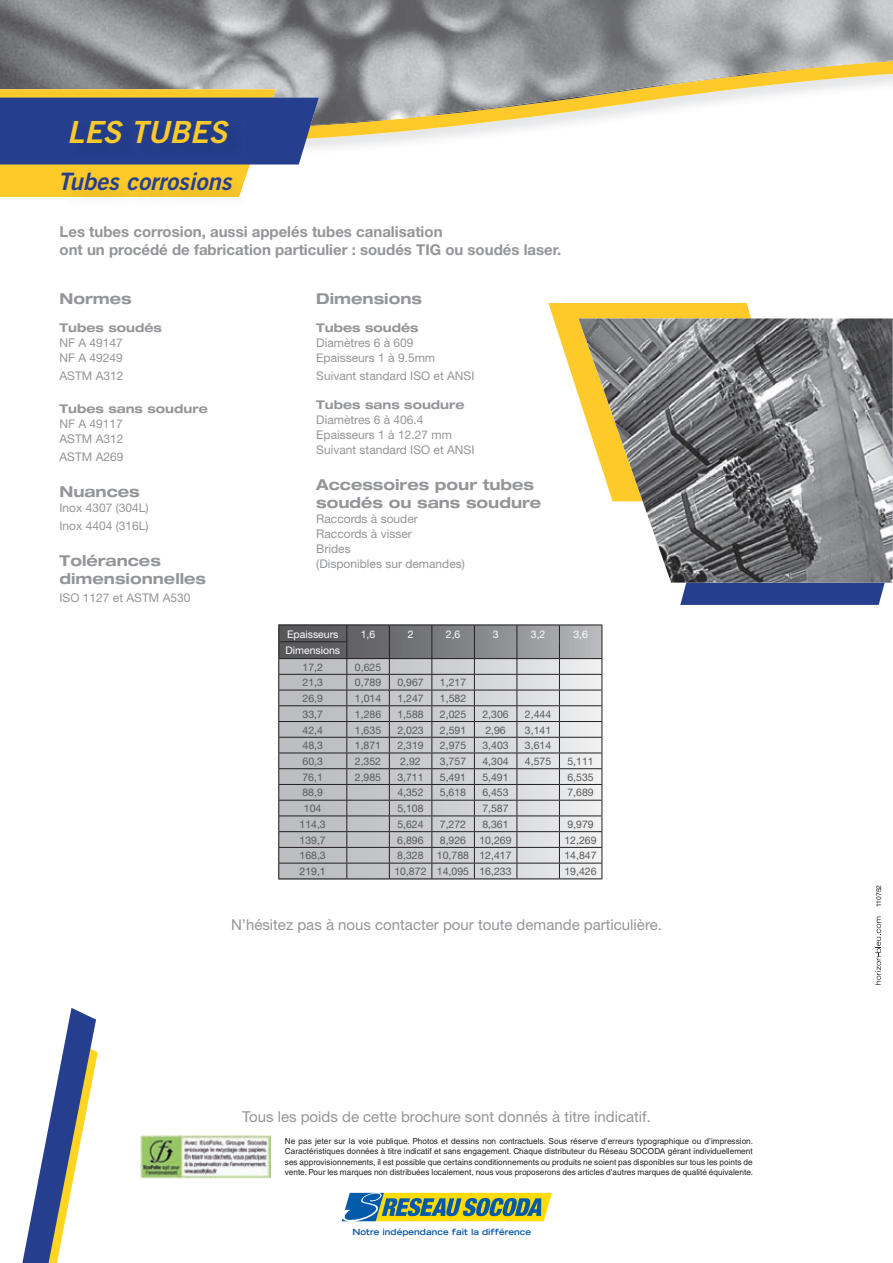
<style>
.page{position:relative;width:893px;height:1263px;background:#fff}
.page>*{position:absolute;margin:0;border:0;box-sizing:border-box;transform-origin:0 0}
.t1{font:30.45px "Trade Gothic LT Std Bd 2 Obl";color:#feca2a}
.t2{font:24px "Trade Gothic LT Std Bd 2 Obl";color:#253f8e}
.t3{font:15px "Helvetica Neue";color:#939598}
.t4{font:700 15px/18px "Helvetica Neue";color:#939598}
.t5{font:700 expanded 15px/18px "Helvetica Neue";color:#939598}
.t6{font:12px/15px "Helvetica Neue";color:#939598}
.t7{font:700 expanded 12px "Helvetica Neue";color:#939598}
.t8{font:10.5px "Helvetica Neue";color:#57585a}
.t9{font:10.5px "Helvetica Neue";color:#fff}
.t10{font:700 expanded 8.55px "Trade Gothic LH";color:#0154a6}
.t11{font:8.25px/10.5px "Helvetica";color:#231f20;text-align:justify}
.t12{font:6.75px "Helvetica";color:#231f20}
</style>
<div class="page">
<svg style="left:319px;top:126px;width:225px;height:22px"></svg>
<img style="left:0;top:0;width:893px;height:125px">
<svg style="left:0;top:89px;width:319px;height:108px;background:#7a7c82"></svg>
<div style="left:71px;top:121px;width:175px;height:39px;background:#243e8b"></div>
<svg style="left:548px;top:303px;width:203px;height:91px;fill:#feca2a"></svg>
<svg style="left:680px;top:583px;width:205px;height:22px;background:#2c4591"></svg>
<svg style="left:278px;top:625px;width:325px;height:253px;background:#b9b9bc"></svg>
<hr style="left:278px;top:878px;width:69px;height:1px;background:#231f20">
<hr style="left:347px;top:878px;width:42px;height:1px;background:#231f20">
<hr style="left:389px;top:878px;width:43px;height:1px;background:#231f20">
<hr style="left:432px;top:878px;width:42px;height:1px;background:#231f20">
<hr style="left:474px;top:878px;width:43px;height:1px;background:#231f20">
<hr style="left:517px;top:878px;width:42px;height:1px;background:#231f20">
<hr style="left:559px;top:878px;width:43px;height:1px;background:#231f20">
<img style="left:85px;top:173px;width:164px;height:25px">
<div style="left:63px;top:173px;width:184px;height:24px;background:#fac72a"></div>
<img style="left:578px;top:318px;width:315px;height:265px">
<svg style="left:22px;top:1008px;width:76px;height:255px"></svg>
<svg style="left:875px;top:916px;width:6px;height:69px"></svg>
<svg style="left:341px;top:1192px;width:211px;height:30px;background:#92a866"></svg>
<img style="left:140px;top:1135px;width:131px;height:44px">
<h1 class="t1" style="left:67px;top:113px;width:162px">LES TUBES</h1>
<h2 class="t2" style="left:58px;top:166px;width:175px">Tubes corrosions</h2>
<h3 class="t4" style="left:60px;top:223px;width:503px">Les tubes corrosion, aussi appelés tubes canalisation<br>ont un procédé de fabrication particulier : soudés TIG ou soudés laser.</h3>
<h3 class="t5" style="left:60px;top:289px;width:74px">Normes</h3>
<h3 class="t7" style="left:60px;top:321px;width:104px">Tubes soudés</h3>
<h3 class="t6" style="left:60px;top:335px;width:65px">NF A 49147<br>NF A 49249</h3>
<h3 class="t6" style="left:60px;top:368px;width:66px">ASTM A312</h3>
<h3 class="t7" style="left:60px;top:401px;width:150px">Tubes sans soudure</h3>
<h3 class="t6" style="left:60px;top:416px;width:66px">NF A 49117<br>ASTM A312</h3>
<h3 class="t6" style="left:60px;top:449px;width:66px">ASTM A269</h3>
<h3 class="t5" style="left:60px;top:482px;width:82px">Nuances</h3>
<h3 class="t6" style="left:60px;top:498px;width:91px;line-height:18px">Inox 4307 (304L)<br>Inox 4404 (316L)</h3>
<h3 class="t5" style="left:60px;top:551px;width:148px">Tolérances dimensionnelles</h3>
<h3 class="t6" style="left:60px;top:590px;width:132px">ISO 1127 et ASTM A530</h3>
<h3 class="t5" style="left:316px;top:289px;width:107px">Dimensions</h3>
<h3 class="t7" style="left:316px;top:321px;width:104px">Tubes soudés</h3>
<h3 class="t6" style="left:316px;top:335px;width:120px">Diamètres 6 à 609<br>Epaisseurs 1 à 9.5mm</h3>
<h3 class="t6" style="left:316px;top:368px;width:160px">Suivant standard ISO et ANSI</h3>
<h3 class="t7" style="left:316px;top:397px;width:150px">Tubes sans soudure</h3>
<h3 class="t6" style="left:316px;top:412px;width:160px">Diamètres 6 à 406.4<br>Epaisseurs 1 à 12.27 mm<br>Suivant standard ISO et ANSI</h3>
<h3 class="t5" style="left:316px;top:475px;width:227px">Accessoires pour tubes soudés ou sans soudure</h3>
<h3 class="t6" style="left:316px;top:511px;width:150px">Raccords à souder<br>Raccords à visser<br>Brides<br>(Disponibles sur demandes)</h3>
<p class="t9" style="left:287px;top:627px;width:53px">Epaisseurs</p>
<p class="t9" style="left:361px;top:627px;width:16px">1,6</p>
<p class="t9" style="left:408px;top:627px;width:7px">2</p>
<p class="t9" style="left:446px;top:627px;width:16px">2,6</p>
<p class="t9" style="left:493px;top:627px;width:7px">3</p>
<p class="t9" style="left:531px;top:627px;width:16px">3,2</p>
<p class="t9" style="left:573px;top:627px;width:16px">3,6</p>
<p class="t9" style="left:285px;top:644px;width:56px">Dimensions</p>
<p class="t8" style="left:303px;top:661px;width:22px">17,2</p>
<p class="t8" style="left:355px;top:661px;width:28px">0,625</p>
<p class="t8" style="left:303px;top:676px;width:22px">21,3</p>
<p class="t8" style="left:355px;top:676px;width:28px">0,789</p>
<p class="t8" style="left:397px;top:676px;width:28px">0,967</p>
<p class="t8" style="left:440px;top:676px;width:28px">1,217</p>
<p class="t8" style="left:303px;top:692px;width:22px">26,9</p>
<p class="t8" style="left:355px;top:692px;width:28px">1,014</p>
<p class="t8" style="left:397px;top:692px;width:28px">1,247</p>
<p class="t8" style="left:440px;top:692px;width:28px">1,582</p>
<p class="t8" style="left:303px;top:708px;width:22px">33,7</p>
<p class="t8" style="left:355px;top:708px;width:28px">1,286</p>
<p class="t8" style="left:397px;top:708px;width:28px">1,588</p>
<p class="t8" style="left:440px;top:708px;width:28px">2,025</p>
<p class="t8" style="left:482px;top:708px;width:28px">2,306</p>
<p class="t8" style="left:525px;top:708px;width:28px">2,444</p>
<p class="t8" style="left:303px;top:723px;width:22px">42,4</p>
<p class="t8" style="left:355px;top:723px;width:28px">1,635</p>
<p class="t8" style="left:397px;top:723px;width:28px">2,023</p>
<p class="t8" style="left:440px;top:723px;width:28px">2,591</p>
<p class="t8" style="left:485px;top:723px;width:22px">2,96</p>
<p class="t8" style="left:525px;top:723px;width:28px">3,141</p>
<p class="t8" style="left:303px;top:739px;width:22px">48,3</p>
<p class="t8" style="left:355px;top:739px;width:28px">1,871</p>
<p class="t8" style="left:397px;top:739px;width:28px">2,319</p>
<p class="t8" style="left:440px;top:739px;width:28px">2,975</p>
<p class="t8" style="left:482px;top:739px;width:28px">3,403</p>
<p class="t8" style="left:525px;top:739px;width:28px">3,614</p>
<p class="t8" style="left:302px;top:755px;width:22px">60,3</p>
<p class="t8" style="left:355px;top:755px;width:28px">2,352</p>
<p class="t8" style="left:400px;top:755px;width:22px">2,92</p>
<p class="t8" style="left:440px;top:755px;width:28px">3,757</p>
<p class="t8" style="left:482px;top:755px;width:28px">4,304</p>
<p class="t8" style="left:525px;top:755px;width:28px">4,575</p>
<p class="t8" style="left:567px;top:755px;width:28px">5,111</p>
<p class="t8" style="left:302px;top:771px;width:22px">76,1</p>
<p class="t8" style="left:355px;top:771px;width:28px">2,985</p>
<p class="t8" style="left:397px;top:771px;width:28px">3,711</p>
<p class="t8" style="left:440px;top:771px;width:28px">5,491</p>
<p class="t8" style="left:482px;top:771px;width:28px">5,491</p>
<p class="t8" style="left:567px;top:771px;width:28px">6,535</p>
<p class="t8" style="left:302px;top:786px;width:22px">88,9</p>
<p class="t8" style="left:397px;top:786px;width:28px">4,352</p>
<p class="t8" style="left:440px;top:786px;width:28px">5,618</p>
<p class="t8" style="left:482px;top:786px;width:28px">6,453</p>
<p class="t8" style="left:567px;top:786px;width:28px">7,689</p>
<p class="t8" style="left:304px;top:802px;width:19px">104</p>
<p class="t8" style="left:397px;top:802px;width:28px">5,108</p>
<p class="t8" style="left:482px;top:802px;width:28px">7,587</p>
<p class="t8" style="left:299px;top:818px;width:28px">114,3</p>
<p class="t8" style="left:397px;top:818px;width:28px">5,624</p>
<p class="t8" style="left:440px;top:818px;width:28px">7,272</p>
<p class="t8" style="left:482px;top:818px;width:28px">8,361</p>
<p class="t8" style="left:567px;top:818px;width:28px">9,979</p>
<p class="t8" style="left:299px;top:834px;width:28px">139,7</p>
<p class="t8" style="left:397px;top:834px;width:28px">6,896</p>
<p class="t8" style="left:440px;top:834px;width:28px">8,926</p>
<p class="t8" style="left:479px;top:834px;width:34px">10,269</p>
<p class="t8" style="left:564px;top:834px;width:34px">12,269</p>
<p class="t8" style="left:299px;top:849px;width:28px">168,3</p>
<p class="t8" style="left:397px;top:849px;width:28px">8,328</p>
<p class="t8" style="left:437px;top:849px;width:76px">10,788 12,417</p>
<p class="t8" style="left:564px;top:849px;width:34px">14,847</p>
<p class="t8" style="left:299px;top:865px;width:28px">219,1</p>
<p class="t8" style="left:394px;top:865px;width:119px">10,872 14,095 16,233</p>
<p class="t8" style="left:564px;top:865px;width:34px">19,426</p>
<h3 class="t3" style="left:231px;top:916px;width:432px">N’hésitez pas à nous contacter pour toute demande particulière.</h3>
<h3 class="t3" style="left:242px;top:1107px;width:410px">Tous les poids de cette brochure sont donnés à titre indicatif.</h3>
<p class="t11" style="left:285px;top:1136px;width:470px">Ne pas jeter sur la voie publique. Photos et dessins non contractuels. Sous réserve d’erreurs typographique ou d’impression.<br>Caractéristiques données à titre indicatif et sans engagement. Chaque distributeur du Réseau SOCODA gérant individuellement ses approvisionnements, il est possible que certains conditionnements ou produits ne soient pas disponibles sur tous les points de vente. Pour les marques non distribuées localement, nous vous proposerons des articles d’autres marques de qualité équivalente.</p>
<p class="t10" style="left:353px;top:1226px;width:180px">Notre indépendance fait la différence</p>
<p class="t12" style="left:875px;top:907px;width:24px;rotate:-90deg">110752</p>
</div>
